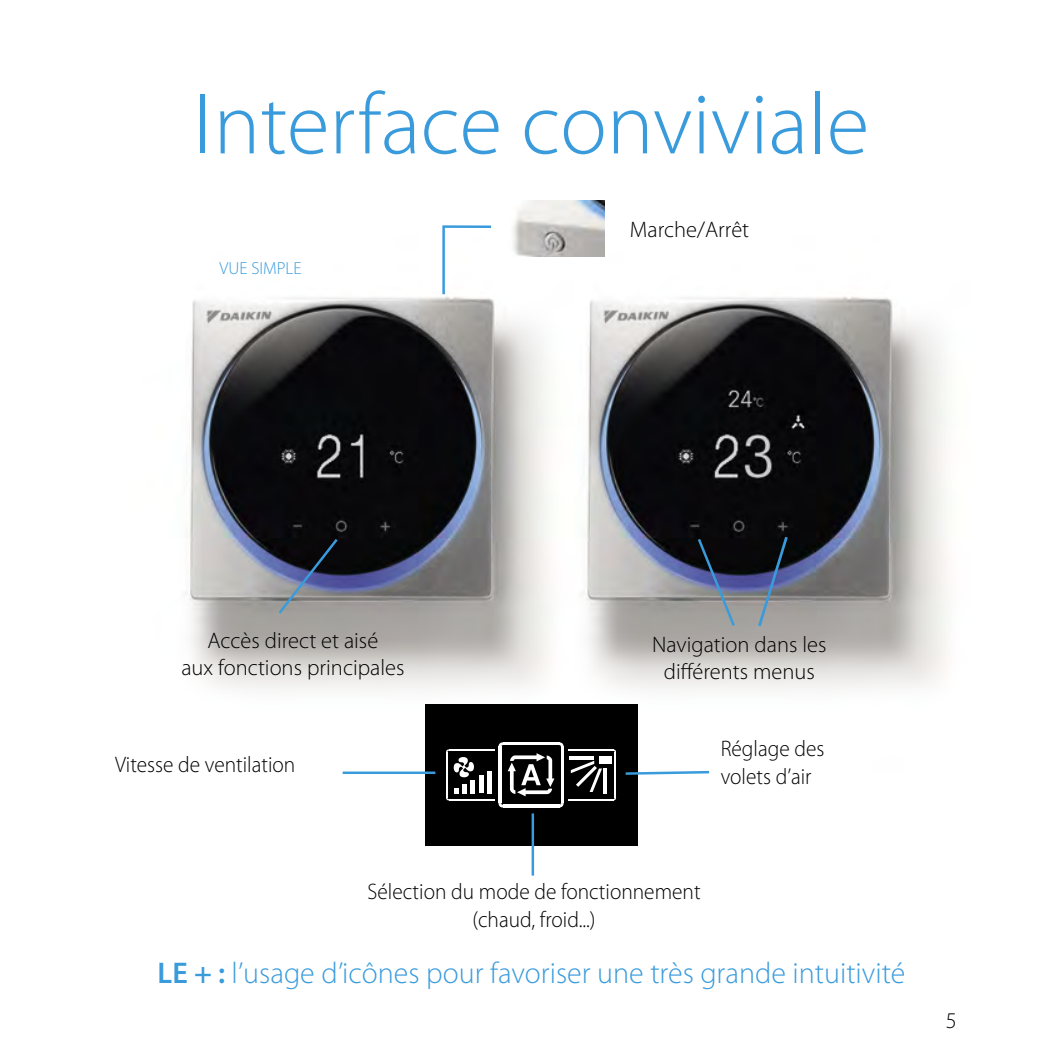
<style>
.page{position:relative;width:1063px;height:1063px;background:#fff}
.page>*{position:absolute;margin:0;border:0;box-sizing:border-box;transform-origin:0 0}
.t1{font:300 87.5px "Myriad Pro";color:#3a9bdc}
.t2{font:300 30px "Myriad Pro";color:#3a9bdc}
.t3{font:300 22.5px/27.5px "Myriad Pro";color:#000;text-align:center;scale:.95 1}
.t4{font:300 22.5px/27px "Myriad Pro";color:#000;text-align:center}
.t5{font:300 17.5px "Myriad Pro";color:#3a9bdc}
.s1{font-weight:600}
</style>
<div class="page">
<img style="left:583px;top:221px;width:364px;height:549px">
<img style="left:186px;top:297px;width:363px;height:476px">
<img style="left:512px;top:201px;width:92px;height:56px">
<div style="left:425px;top:704px;width:212px;height:142px;background:#000"></div>
<svg style="left:498px;top:742px;width:5px;height:5px"></svg>
<svg style="left:559px;top:742px;width:5px;height:5px"></svg>
<svg style="left:498px;top:803px;width:5px;height:5px"></svg>
<svg style="left:559px;top:803px;width:5px;height:5px"></svg>
<hr style="left:449px;top:749px;width:45px;height:2px;background:#fff">
<hr style="left:449px;top:799px;width:45px;height:1px;background:#fff">
<hr style="left:446px;top:752px;width:1px;height:46px;background:#fff">
<hr style="left:568px;top:749px;width:45px;height:2px;background:#fff">
<hr style="left:568px;top:799px;width:45px;height:1px;background:#fff">
<hr style="left:615px;top:752px;width:1px;height:46px;background:#fff">
<hr style="left:498px;top:747px;width:2px;height:56px;background:#fff">
<hr style="left:500px;top:747px;width:1px;height:56px;background:#fff">
<hr style="left:562px;top:747px;width:2px;height:56px;background:#fff">
<hr style="left:561px;top:747px;width:1px;height:56px;background:#fff">
<hr style="left:503px;top:806px;width:56px;height:2px;background:#fff">
<hr style="left:503px;top:805px;width:56px;height:1px;background:#fff">
<hr style="left:503px;top:742px;width:56px;height:2px;background:#fff">
<hr style="left:503px;top:744px;width:56px;height:1px;background:#fff">
<svg style="left:446px;top:788px;width:12px;height:12px"></svg>
<div style="left:462px;top:784px;width:5px;height:9px;background:#fff"></div>
<hr style="left:471px;top:780px;width:4px;height:13px;background:#fff">
<hr style="left:479px;top:775px;width:4px;height:18px;background:#fff">
<hr style="left:487px;top:771px;width:4px;height:22px;background:#fff">
<svg style="left:446px;top:749px;width:28px;height:28px"></svg>
<svg style="left:508px;top:753px;width:46px;height:43px"></svg>
<div style="left:599px;top:756px;width:12px;height:8px;background:#fff"></div>
<hr style="left:569px;top:756px;width:25px;height:3px;background:#fff">
<hr style="left:604px;top:769px;width:3px;height:25px;background:#fff">
<svg style="left:571px;top:761px;width:31px;height:31px"></svg>
<svg style="left:442px;top:225px;width:50px;height:72px"></svg>
<svg style="left:276px;top:536px;width:64px;height:80px;background:#4f5464"></svg>
<hr style="left:343px;top:772px;width:92px;height:2px;background:#3a9bdc">
<svg style="left:625px;top:770px;width:85px;height:6px"></svg>
<hr style="left:532px;top:813px;width:2px;height:63px;background:#3a9bdc">
<svg style="left:696px;top:536px;width:41px;height:93px;background:#545968"></svg>
<svg style="left:756px;top:534px;width:34px;height:95px;background:#515969"></svg>
<p class="t1" style="left:194px;top:72px;width:677px">Interface conviviale</p>
<p class="t5" style="left:220px;top:257px;width:84px">VUE SIMPLE</p>
<p class="t4" style="left:630px;top:216px;width:121px">Marche/Arrêt</p>
<p class="t4" style="left:181px;top:627px;width:225px">Accès direct et aisé<br>aux fonctions principales</p>
<p class="t3" style="left:115px;top:751px;width:191px">Vitesse de ventilation</p>
<p class="t4" style="left:652px;top:631px;width:176px">Navigation dans les différents menus</p>
<p class="t3" style="left:721px;top:735px;width:111px;text-align:left">Réglage des volets d’air</p>
<p class="t3" style="left:368px;top:878px;width:352px">Sélection du mode de fonctionnement (chaud, froid...)</p>
<p class="t2" style="left:158px;top:955px;width:749px"><span class="s1">LE + :</span> l’usage d’icônes pour favoriser une très grande intuitivité</p>
<p class="t4" style="left:946px;top:1007px;width:12px">5</p>
</div>
